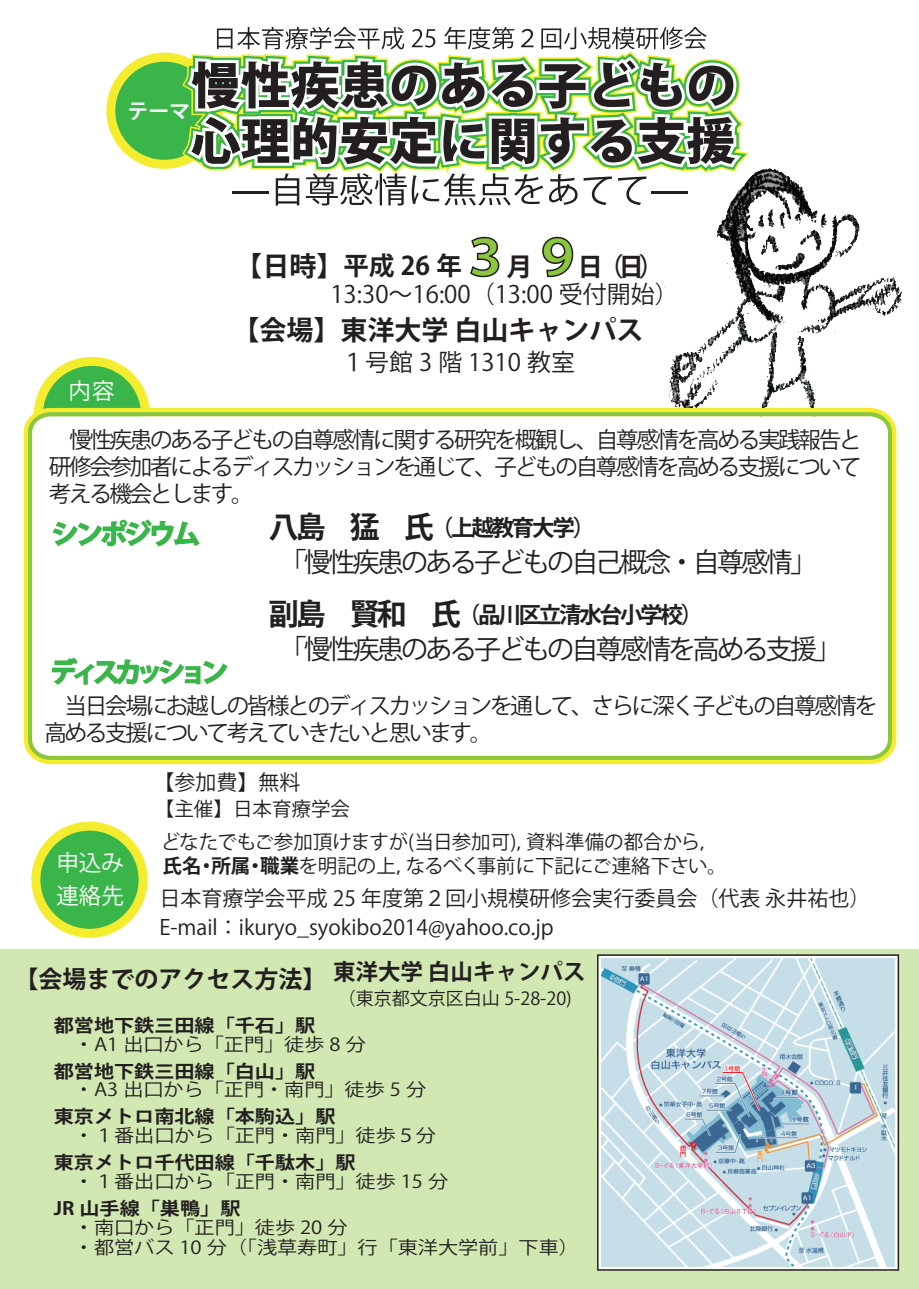
<style>
.page{position:relative;width:919px;height:1289px;background:#fff}
.page>*{position:absolute;margin:0;border:0;box-sizing:border-box;transform-origin:0 0}
.t1{font:27px "Koz Go Pro";letter-spacing:-.1em;color:#231f20}
.t2{font:700 27px "Koz Go Pro";color:#231f20}
.t3{font:700 27px "Koz Go Pro";letter-spacing:-.2em;color:#3ab54a}
.t4{font:700 25.5px "Koz Go Pro";color:#231f20}
.t5{font:700 25.5px "Koz Go Pr 6 N";color:#231f20}
.t6{font:24px "Koz Go Pro";color:#231f20}
.t7{font:700 24px "Koz Go Pro";color:#231f20}
.t8{font:22.5px/27px "Koz Go Pro";letter-spacing:-.1em;color:#231f20;text-align:justify}
.t9{font:700 22.5px "Koz Go Pro";letter-spacing:-.1em;color:#231f20}
.t10{font:22.5px/33px "Koz Go Pro";color:#fff}
.t11{font:21px/28.5px "Koz Go Pro";color:#231f20}
.t12{font:700 21px "Koz Go Pr 6 N";color:#f2f3f4}
.t13{font:19.5px/23.4px "Koz Go Pr 6 N";color:#231f20}
.t14{font:19.5px "Koz Go Pro";color:#231f20}
.t15{font:18px/20.1px "Koz Go Pro";color:#231f20;scale:1.12 1}
.t16{font:700 18px "Koz Go Pro";color:#231f20;scale:1.12 1}
.t17{font:18px "Koz Go Pro";color:#231f20}
.s1{font-size:49.5px;color:#8bc63e}
.s2{font-size:27px}
.s3{font-size:30px}
.s4{font-weight:700}
</style>
<div class="page">
<div style="left:1px;top:949px;width:917px;height:339px;background:#d1e8b2"></div>
<img style="left:661px;top:207px;width:241px;height:340px">
<svg style="left:470px;top:236px;width:30px;height:42px"></svg>
<svg style="left:542px;top:236px;width:32px;height:42px"></svg>
<div style="left:36px;top:826px;width:107px;height:107px;background:#3ab54a;border-radius:50%"></div>
<div style="left:31px;top:821px;width:117px;height:116px;border:9px solid #f4ed2f;border-radius:50%"></div>
<svg style="left:34px;top:357px;width:116px;height:51px"></svg>
<svg style="left:24px;top:408px;width:872px;height:356px;background:#f3ed37"></svg>
<svg style="left:28px;top:412px;width:864px;height:348px;background:#9bcd4f"></svg>
<svg style="left:32px;top:416px;width:855px;height:339px"></svg>
<svg style="left:51px;top:656px;width:177px;height:29px"></svg>
<svg style="left:52px;top:518px;width:149px;height:29px"></svg>
<div style="left:598px;top:955px;width:299px;height:314px;border:6px solid #fff"></div>
<img style="left:601px;top:958px;width:293px;height:308px">
<svg style="left:722px;top:1046px;width:39px;height:66px;background:#b6c8d6"></svg>
<svg style="left:106px;top:26px;width:704px;height:181px"></svg>
<p class="t12" style="left:127px;top:99px;width:64px">テーマ</p>
<p class="t5" style="left:460px;top:252px;width:205px"><span class="s1">３</span>月<span class="s1">９</span>日（日）</p>
<p class="t4" style="left:235px;top:249px;width:406px"><span class="s2">【日時】</span>平成 26 年　　　　　　　</p>
<p class="t6" style="left:222px;top:279px;width:458px"><span class="s2">　　　　</span>13:30～16:00（13:00 受付開始）</p>
<p class="t2" style="left:232px;top:313px;width:412px">【会場】東洋大学 白山キャンパス</p>
<p class="t6" style="left:341px;top:346px;width:235px">１号館 3 階 1310 教室</p>
<p class="t10" style="left:68px;top:375px;width:48px">内容</p>
<p class="t8" style="left:49px;top:427px;width:814px">　慢性疾患のある子どもの自尊感情に関する研究を概観し、自尊感情を高める実践報告と研修会参加者によるディスカッションを通じて、子どもの自尊感情を高める支援について考える機会とします。</p>
<p class="t9" style="left:269px;top:513px;width:328px"><span class="s3">八島　猛　氏</span>（上越教育大学）</p>
<p class="t1" style="left:279px;top:544px;width:539px">「慢性疾患のある子どもの自己概念・自尊感情」</p>
<p class="t9" style="left:269px;top:600px;width:436px"><span class="s3">副島　賢和　氏</span>（品川区立清水台小学校）</p>
<p class="t1" style="left:269px;top:631px;width:574px">　「慢性疾患のある子どもの自尊感情を高める支援」</p>
<p class="t8" style="left:44px;top:692px;width:834px">　当日会場にお越しの皆様とのディスカッションを通して、さらに深く子どもの自尊感情を高める支援について考えていきたいと思います。</p>
<p class="t3" style="left:52px;top:516px;width:150px">シンポジウム</p>
<p class="t3" style="left:50px;top:654px;width:180px">ディスカッション</p>
<p class="t10" style="left:56px;top:846px;width:69px">申込み連絡先</p>
<p class="t11" style="left:153px;top:769px;width:148px">【参加費】無料</p>
<p class="t13" style="left:161px;top:830px;width:567px">どなたでもご参加頂けますが(当日参加可)，資料準備の都合から，<span class="s4">氏名・所属・職業</span>を明記の上，なるべく事前に下記にご連絡下さい。</p>
<p class="t14" style="left:155px;top:796px;width:216px">【主催】日本育療学会　</p>
<p class="t11" style="left:159px;top:884px;width:712px">日本育療学会平成 25 年度第２回小規模研修会実行委員会（代表 永井祐也）<br>E-mail：ikuryo_syokibo2014@yahoo.co.jp</p>
<p class="t7" style="left:14px;top:963px;width:572px">【会場までのアクセス方法】<sup>東洋大学</sup> <sup>白山キャンパス</sup></p>
<p class="t17" style="left:338px;top:986px;width:235px">（東京都文京区白山 5-28-20)</p>
<p class="t16" style="left:54px;top:1013px;width:235px">都営地下鉄三田線「千石」駅</p>
<p class="t15" style="left:74px;top:1034px;width:262px">・A1 出口から「正門」徒歩 8 分</p>
<p class="t16" style="left:54px;top:1059px;width:235px">都営地下鉄三田線「白山」駅</p>
<p class="t15" style="left:74px;top:1080px;width:316px">・A3 出口から「正門・南門」徒歩 5 分</p>
<p class="t16" style="left:54px;top:1105px;width:253px">東京メトロ南北線「本駒込」駅</p>
<p class="t15" style="left:74px;top:1125px;width:325px">・１番出口から「正門・南門」徒歩５分</p>
<p class="t16" style="left:54px;top:1150px;width:271px">東京メトロ千代田線「千駄木」駅</p>
<p class="t15" style="left:74px;top:1171px;width:335px">・１番出口から「正門・南門」徒歩 15 分</p>
<p class="t16" style="left:54px;top:1196px;width:168px">JR 山手線「巣鴨」駅</p>
<p class="t15" style="left:54px;top:1217px;width:470px">　・南口から「正門」徒歩 20 分<br>　・都営バス 10 分（「浅草寿町」行「東洋大学前」下車）</p>
</div>
